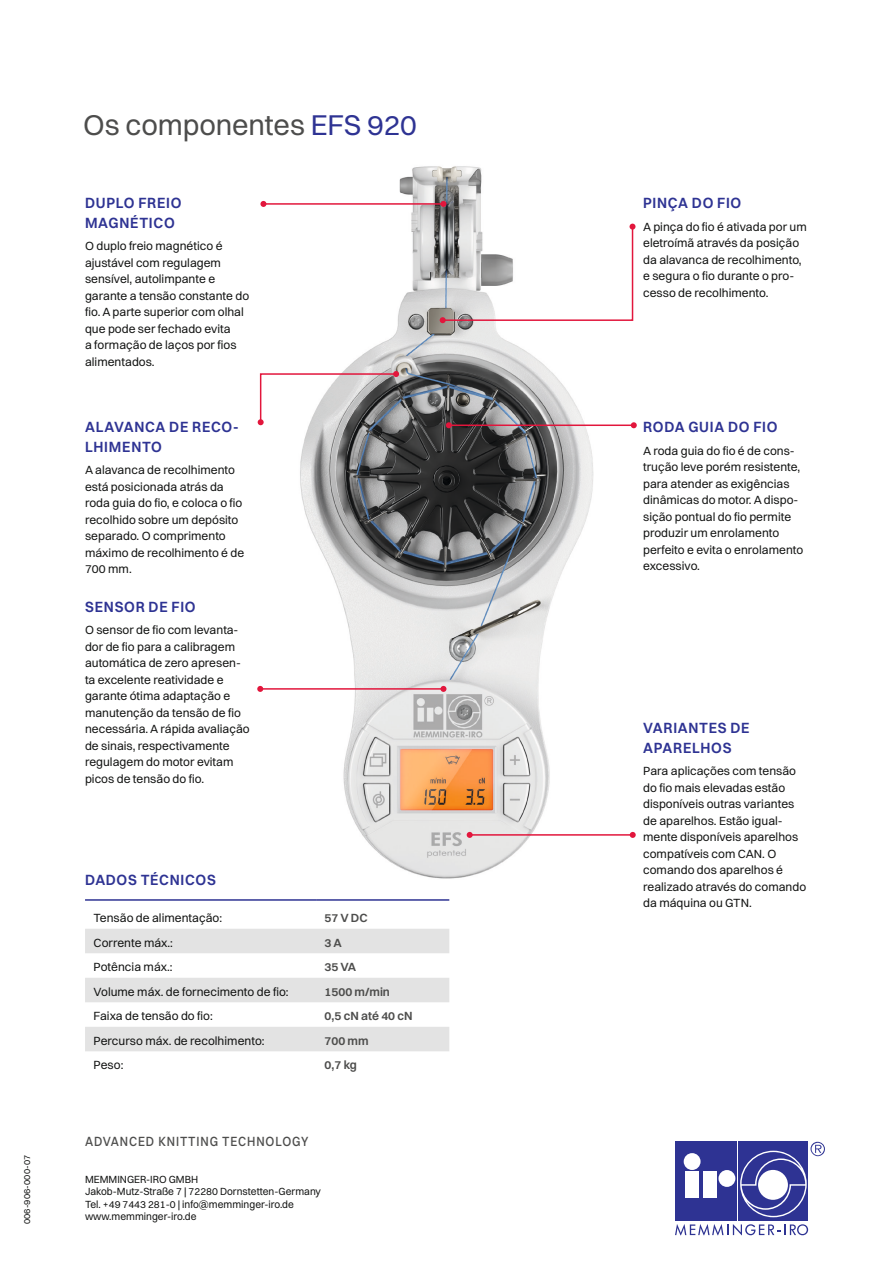
<style>
.page{position:relative;width:893px;height:1263px;background:#fff}
.page>*{position:absolute;margin:0;border:0;box-sizing:border-box;transform-origin:0 0}
.t1{font:28.95px "Switzer";letter-spacing:-.005em;color:#4d4d4c}
.t2{font:600 15px/19.5px "Switzer";letter-spacing:.05em;color:#2e3393;scale:.95 1}
.t3{font:500 13.5px "Switzer";letter-spacing:.075em;color:#4d4d4c;scale:.88 1}
.t4{font:12px/16.5px "Switzer";color:#131413}
.t5{font:600 12px "Switzer";color:#4d4d4c}
.t6{font:10.5px/12.6px "Switzer";color:#131413}
.t7{font:9px "Switzer";letter-spacing:.01em;color:#131413}
.s1{color:#2e3393}
</style>
<div class="page">
<div style="left:675px;top:1142px;width:62px;height:79px;background:#2e3393"></div>
<div style="left:738px;top:1142px;width:70px;height:79px;background:#2e3393"></div>
<svg style="left:675px;top:1224px;width:133px;height:11px"></svg>
<div style="left:685px;top:1171px;width:14px;height:26px;background:#fff"></div>
<div style="left:703px;top:1171px;width:14px;height:26px;background:#fff"></div>
<div style="left:684px;top:1153px;width:17px;height:17px;background:#fff;border-radius:50%"></div>
<div style="left:718px;top:1170px;width:17px;height:17px;background:#fff;border-radius:50%"></div>
<svg style="left:740px;top:1142px;width:85px;height:75px"></svg>
<div style="left:758px;top:1170px;width:30px;height:30px;background:#fff;border-radius:50%"></div>
<img style="left:260px;top:166px;width:372px;height:735px">
<svg style="left:440px;top:224px;width:195px;height:99px"></svg>
<hr style="left:263px;top:203px;width:180px;height:2px;background:#e2163c">
<svg style="left:260px;top:201px;width:6px;height:6px"></svg>
<svg style="left:440px;top:201px;width:6px;height:6px"></svg>
<svg style="left:258px;top:371px;width:141px;height:54px"></svg>
<hr style="left:260px;top:688px;width:183px;height:2px;background:#e2163c">
<svg style="left:257px;top:686px;width:6px;height:6px"></svg>
<svg style="left:440px;top:686px;width:6px;height:6px"></svg>
<hr style="left:449px;top:424px;width:185px;height:2px;background:#e2163c">
<svg style="left:631px;top:422px;width:6px;height:6px"></svg>
<svg style="left:446px;top:422px;width:6px;height:6px"></svg>
<hr style="left:470px;top:834px;width:163px;height:2px;background:#e2163c">
<svg style="left:630px;top:832px;width:6px;height:6px"></svg>
<svg style="left:467px;top:832px;width:6px;height:6px"></svg>
<svg style="left:85px;top:929px;width:364px;height:122px"></svg>
<hr style="left:85px;top:899px;width:231px;height:2px;background:#2e3393">
<hr style="left:316px;top:899px;width:133px;height:2px;background:#2e3393">
<p class="t7" style="left:22px;top:1224px;width:71px;rotate:-90deg">006-906-000-07</p>
<h1 class="t1" style="left:83px;top:107px;width:335px">Os componentes <span class="s1">EFS 920</span></h1>
<p class="t2" style="left:85px;top:193px;width:103px">DUPLO FREIO<br>MAGNÉTICO</p>
<p class="t4" style="left:85px;top:238px;width:166px">O duplo freio magnético é ajustável com regulagem sensível, autolimpante e garante a tensão constante do fio. A parte superior com olhal que pode ser fechado evita<br>a formação de laços por fios alimentados.</p>
<p class="t2" style="left:85px;top:417px;width:163px">ALAVANCA DE RECO-<br>LHIMENTO</p>
<p class="t4" style="left:85px;top:461px;width:161px">A alavanca de recolhimento está posicionada atrás da roda guia do fio, e coloca o fio recolhido sobre um depósito separado. O comprimento máximo de recolhimento é de<br>700 mm.</p>
<p class="t2" style="left:85px;top:596px;width:118px">SENSOR DE FIO</p>
<p class="t4" style="left:85px;top:621px;width:166px">O sensor de fio com levanta&shy;dor de fio para a calibragem automática de zero apresen&shy;ta excelente reatividade e garante ótima adaptação e manutenção da tensão de fio necessária. A rápida avaliação de sinais, respectivamente regulagem do motor evitam picos de tensão do fio.</p>
<p class="t2" style="left:85px;top:870px;width:139px">DADOS TÉCNICOS</p>
<p class="t4" style="left:94px;top:910px;width:130px">Tensão de alimentação:</p>
<p class="t5" style="left:325px;top:911px;width:45px">57 V DC</p>
<p class="t4" style="left:94px;top:934px;width:81px">Corrente máx.:</p>
<p class="t5" style="left:325px;top:935px;width:19px">3 A</p>
<p class="t4" style="left:94px;top:959px;width:81px">Potência máx.:</p>
<p class="t5" style="left:325px;top:960px;width:33px">35 VA</p>
<p class="t4" style="left:94px;top:983px;width:197px">Volume máx. de fornecimento de fio:</p>
<p class="t5" style="left:325px;top:984px;width:67px">1500 m/min</p>
<p class="t4" style="left:94px;top:1008px;width:121px">Faixa de tensão do fio:</p>
<p class="t5" style="left:325px;top:1009px;width:90px">0,5 cN até 40 cN</p>
<p class="t4" style="left:94px;top:1032px;width:173px">Percurso máx. de recolhimento:</p>
<p class="t5" style="left:325px;top:1033px;width:46px">700 mm</p>
<p class="t4" style="left:94px;top:1057px;width:31px">Peso:</p>
<p class="t5" style="left:325px;top:1058px;width:34px">0,7 kg</p>
<p class="t3" style="left:85px;top:1133px;width:255px">ADVANCED KNITTING TECHNOLOGY</p>
<p class="t6" style="left:85px;top:1172px;width:237px">MEMMINGER-IRO GMBH<br>Jakob-Mutz-Straße 7 | 72280 Dornstetten-Germany Tel. +49 7443 281-0 | info@memminger-iro.de www.memminger-iro.de</p>
<p class="t2" style="left:643px;top:193px;width:105px">PINÇA DO FIO</p>
<p class="t4" style="left:643px;top:218px;width:165px">A pinça do fio é ativada por um eletroímã através da posição da alavanca de recolhimento, e segura o fio durante o pro&shy;cesso de recolhimento.</p>
<p class="t2" style="left:643px;top:417px;width:143px">RODA GUIA DO FIO</p>
<p class="t4" style="left:643px;top:442px;width:162px">A roda guia do fio é de cons&shy;trução leve porém resistente, para atender as exigências dinâmicas do motor. A dispo&shy;sição pontual do fio permite produzir um enrolamento perfeito e evita o enrolamento excessivo.</p>
<p class="t2" style="left:643px;top:718px;width:113px">VARIANTES DE<br>APARELHOS</p>
<p class="t4" style="left:643px;top:763px;width:165px">Para aplicações com tensão do fio mais elevadas estão disponíveis outras variantes de aparelhos. Estão igual&shy;mente disponíveis aparelhos compatíveis com CAN. O comando dos aparelhos é realizado através do comando da máquina ou GTN.</p>
</div>
